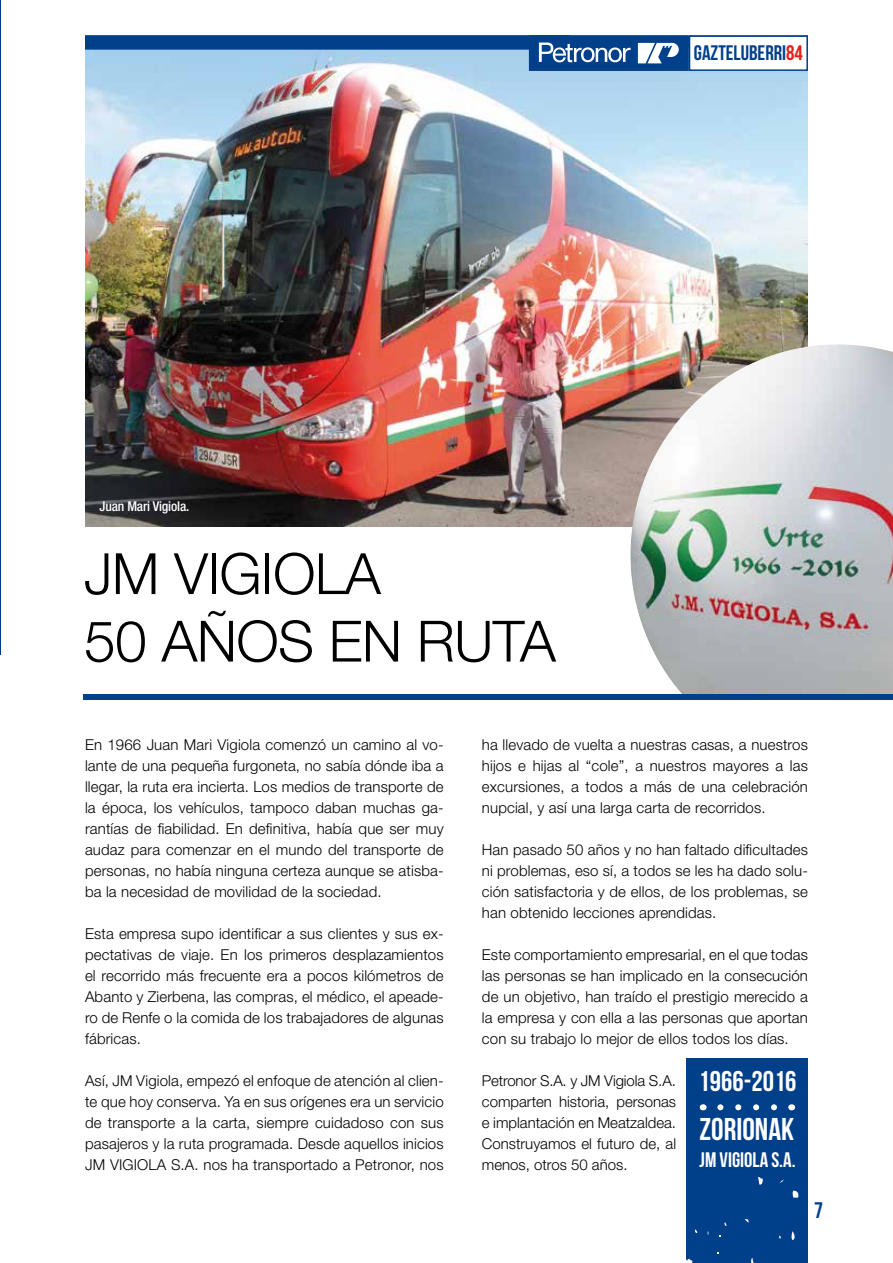
<style>
.page{position:relative;width:893px;height:1263px;background:#fff}
.page>*{position:absolute;margin:0;border:0;box-sizing:border-box;transform-origin:0 0}
.t1{font:300 57px/67.5px "Helvetica Neue LT Std";letter-spacing:-.01em;color:#000}
.t2{font:31.5px "Bebas Neue";color:#fff}
.t3{font:28.5px "Bebas Neue";color:#fff}
.t4{font:22.5px "Bebas Neue";color:#003f8a}
.t5{font:21px "Bebas Neue";color:#003f8a}
.t6{font:21px "Bebas Neue";color:#fff}
.t7{font:300 15px/21px "Helvetica Neue LT Std";letter-spacing:.01em;color:#000;text-align:justify}
.t8{font:500 condensed 13.5px "Helvetica Neue LT Std";letter-spacing:-.01em;color:#fff}
.s1{color:#e32119}
</style>
<div class="page">
<hr style="left:0;top:0;width:1px;height:655px;background:#003986">
<img style="left:85px;top:50px;width:723px;height:477px">
<img style="left:630px;top:344px;width:263px;height:350px">
<div style="left:84px;top:694px;width:809px;height:6px;background:#003f8a"></div>
<div style="left:687px;top:1059px;width:121px;height:204px;background:#003f8a"></div>
<svg style="left:791px;top:1231px;width:4px;height:9px"></svg>
<svg style="left:751px;top:1258px;width:3px;height:5px"></svg>
<svg style="left:686px;top:1249px;width:7px;height:14px"></svg>
<svg style="left:792px;top:1190px;width:7px;height:7px"></svg>
<svg style="left:758px;top:1177px;width:5px;height:8px"></svg>
<svg style="left:720px;top:1104px;width:57px;height:6px"></svg>
<div style="left:85px;top:35px;width:485px;height:15px;background:#003f8a;border:2px solid #003f8a"></div>
<div style="left:689px;top:35px;width:119px;height:36px;background:#fff;border:2px solid #003f8a"></div>
<div style="left:529px;top:35px;width:160px;height:36px;background:#003f8a;border:2px solid #003f8a"></div>
<svg style="left:539px;top:43px;width:91px;height:19px"></svg>
<svg style="left:638px;top:43px;width:41px;height:20px"></svg>
<h3 class="t5" style="left:694px;top:42px;width:110px">GAZTELUBERRI<span class="s1">84</span></h3>
<p class="t8" style="left:100px;top:499px;width:91px">Juan Mari Vigiola.</p>
<h1 class="t1" style="left:84px;top:539px;width:473px">JM VIGIOLA<br>50 AÑOS EN RUTA</h1>
<p class="t7" style="left:85px;top:733px;width:360px">En 1966 Juan Mari Vigiola comenzó un camino al vo&shy;lante de una pequeña furgoneta, no sabía dónde iba a llegar, la ruta era incierta. Los medios de transporte de la época, los vehículos, tampoco daban muchas ga&shy;rantías de fiabilidad. En definitiva, había que ser muy audaz para comenzar en el mundo del transporte de personas, no había ninguna certeza aunque se atisba&shy;ba la necesidad de movilidad de la sociedad.</p>
<p class="t7" style="left:85px;top:922px;width:360px">Esta empresa supo identificar a sus clientes y sus ex&shy;pectativas de viaje. En los primeros desplazamientos el recorrido más frecuente era a pocos kilómetros de Abanto y Zierbena, las compras, el médico, el apeade&shy;ro de Renfe o la comida de los trabajadores de algunas fábricas.</p>
<p class="t7" style="left:85px;top:1069px;width:360px">Así, JM Vigiola, empezó el enfoque de atención al clien&shy;te que hoy conserva. Ya en sus orígenes era un servicio de transporte a la carta, siempre cuidadoso con sus pasajeros y la ruta programada. Desde aquellos inicios JM VIGIOLA S.A. nos ha transportado a Petronor, nos</p>
<p class="t7" style="left:482px;top:733px;width:328px">ha llevado de vuelta a nuestras casas, a nuestros hijos e hijas al “cole”, a nuestros mayores a las excursiones, a todos a más de una celebración nupcial, y así una larga carta de recorridos.</p>
<p class="t7" style="left:482px;top:838px;width:328px">Han pasado 50 años y no han faltado dificultades ni problemas, eso sí, a todos se les ha dado solu&shy;ción satisfactoria y de ellos, de los problemas, se han obtenido lecciones aprendidas.</p>
<p class="t7" style="left:482px;top:943px;width:328px">Este comportamiento empresarial, en el que todas las personas se han implicado en la consecución de un objetivo, han traído el prestigio merecido a la empresa y con ella a las personas que aportan con su trabajo lo mejor de ellos todos los días.</p>
<p class="t7" style="left:482px;top:1069px;width:196px">Petronor S.A. y JM Vigiola S.A. comparten historia, personas e implantación en Meatzaldea.<br>Construyamos el futuro de, al menos, otros 50 años.</p>
<h3 class="t3" style="left:699px;top:1065px;width:99px">1966-2016</h3>
<h2 class="t2" style="left:700px;top:1112px;width:13px">ZORIONA</h2>
<h2 class="t2" style="left:781px;top:1112px;width:15px">K</h2>
<h3 class="t6" style="left:700px;top:1149px;width:28px">JM VIGIOLA</h3>
<h3 class="t6" style="left:771px;top:1149px;width:26px">S.A.</h3>
<h3 class="t4" style="left:814px;top:1198px;width:10px">7</h3>
</div>
